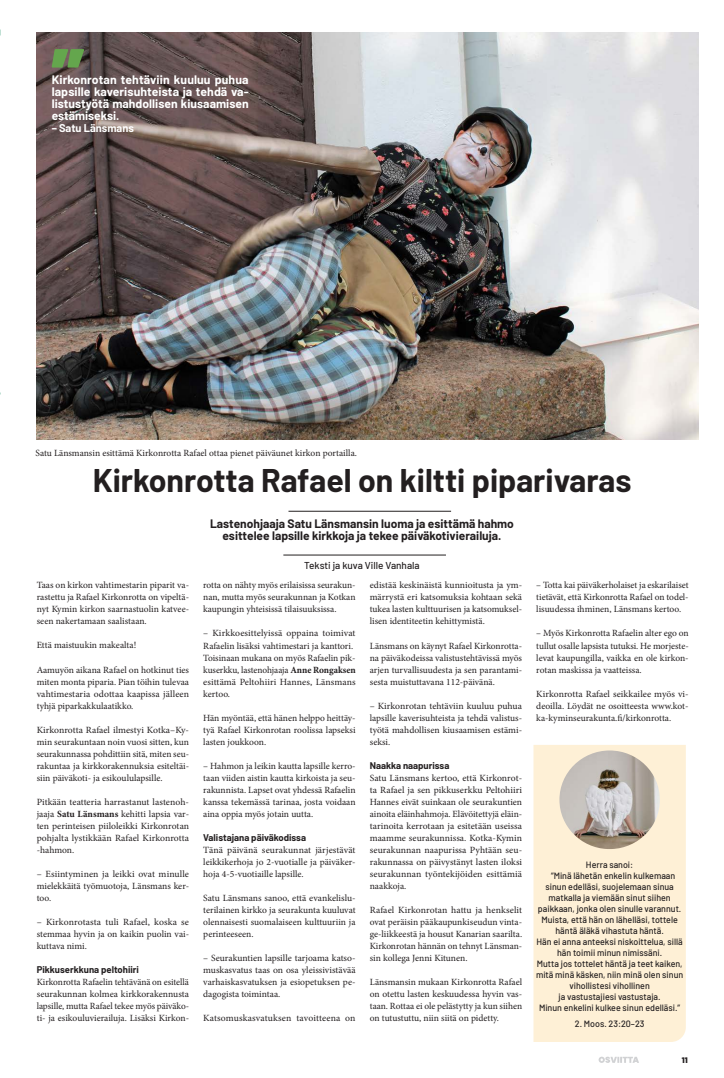
<style>
.page{position:relative;width:724px;height:1078px;background:#fff}
.page>*{position:absolute;margin:0;border:0;box-sizing:border-box;transform-origin:0 0}
.t1{font:700 32px "Barlow";color:#231f20}
.t2{font:700 12px/12px "Barlow";color:#fff;text-align:justify}
.t3{font:700 12px "Barlow";color:#231f20}
.t4{font:700 11px "Barlow";color:#fff}
.t5{font:500 10px "Barlow";color:#231f20}
.t6{font:9.5px/12px "Minion Pro";color:#231f20;text-align:justify}
.t7{font:700 9.5px "Barlow";color:#231f20}
.t8{font:500 9.1px/11px "Barlow";color:#231f20;text-align:center}
.t9{font:900 8px "Barlow";color:#231f20}
.s1{font-weight:700}
</style>
<div class="page">
<svg style="left:598px;top:1056px;width:41px;height:6px"></svg>
<img style="left:37px;top:33px;width:661px;height:406px">
<hr style="left:283px;top:554px;width:163px;height:1px;background:#231f20">
<hr style="left:288px;top:511px;width:163px;height:1px;background:#231f20">
<svg style="left:52px;top:49px;width:32px;height:19px"></svg>
<div style="left:533px;top:745px;width:152px;height:296px;background:#fef0d6"></div>
<img style="left:559px;top:750px;width:100px;height:98px">
<p class="t2" style="left:52px;top:73px;width:198px">Kirkonrotan tehtäviin kuuluu puhua lapsille kaverisuhteista ja tehdä va&shy;listustyötä mahdollisen kiusaamisen estämiseksi.</p>
<p class="t4" style="left:52px;top:120px;width:84px">– Satu Länsmans</p>
<p class="t6" style="left:35px;top:447px;width:323px">Satu Länsmansin esittämä Kirkonrotta Rafael ottaa pienet päiväunet kirkon portailla.</p>
<p class="t1" style="left:93px;top:457px;width:540px">Kirkonrotta Rafael on kiltti piparivaras</p>
<p class="t3" style="left:210px;top:515px;width:305px">Lastenohjaaja Satu Länsmansin luoma ja esittämä hahmo</p>
<p class="t3" style="left:222px;top:527px;width:280px">esittelee lapsille kirkkoja ja tekee päiväkotivierailuja.</p>
<p class="t6" style="left:37px;top:579px;width:154px">Taas on kirkon vahtimestarin piparit va&shy;rastettu ja Rafael Kirkonrotta on vipeltä&shy;nyt Kymin kirkon saarnastuolin katvee&shy;seen nakertamaan saalistaan.</p>
<p class="t6" style="left:37px;top:639px;width:101px">Että maistuukin makealta!</p>
<p class="t6" style="left:37px;top:663px;width:154px">Aamuyön aikana Rafael on hotkinut ties miten monta piparia. Pian töihin tulevaa vahtimestaria odottaa kaapissa jälleen tyhjä piparkakkulaatikko.</p>
<p class="t6" style="left:37px;top:723px;width:154px">Kirkonrotta Rafael ilmestyi Kotka–Ky&shy;min seurakuntaan noin vuosi sitten, kun seurakunnassa pohdittiin sitä, miten seu&shy;rakuntaa ja kirkkorakennuksia esiteltäi&shy;siin päiväkoti- ja esikoululapsille.</p>
<p class="t6" style="left:37px;top:795px;width:154px">Pitkään teatteria harrastanut lastenoh&shy;jaaja <span class="s1">Satu Länsmans</span> kehitti lapsia var&shy;ten perinteisen piiloleikki Kirkonrotan pohjalta lystikkään Rafael Kirkonrotta -hahmon.</p>
<p class="t6" style="left:37px;top:867px;width:154px">– Esiintyminen ja leikki ovat minulle mielekkäitä työmuotoja, Länsmans ker&shy;too.</p>
<p class="t6" style="left:37px;top:915px;width:154px">– Kirkonrotasta tuli Rafael, koska se stemmaa hyvin ja on kaikin puolin vai&shy;kuttava nimi.</p>
<p class="t7" style="left:37px;top:962px;width:104px">Pikkuserkkuna peltohiiri</p>
<p class="t6" style="left:37px;top:975px;width:154px">Kirkonrotta Rafaelin tehtävänä on esitellä seurakunnan kolmea kirkkorakennusta lapsille, mutta Rafael tekee myös päiväko&shy;ti- ja esikouluvierailuja. Lisäksi Kirkon-</p>
<p class="t5" style="left:304px;top:558px;width:117px">Teksti ja kuva Ville Vanhala</p>
<p class="t6" style="left:203px;top:579px;width:154px">rotta on nähty myös erilaisissa seurakun&shy;nan, mutta myös seurakunnan ja Kotkan kaupungin yhteisissä tilaisuuksissa.</p>
<p class="t6" style="left:203px;top:627px;width:154px">– Kirkkoesittelyissä oppaina toimivat<br>Rafaelin lisäksi vahtimestari ja kanttori.</p>
<p class="t6" style="left:203px;top:651px;width:154px">Toisinaan mukana on myös Rafaelin pik&shy;kuserkku, lastenohjaaja <span class="s1">Anne Rongaksen </span>esittämä Peltohiiri Hannes, Länsmans kertoo.</p>
<p class="t6" style="left:203px;top:711px;width:154px">Hän myöntää, että hänen helppo heittäy&shy;tyä Rafael Kirkonrotan roolissa lapseksi lasten joukkoon.</p>
<p class="t6" style="left:203px;top:759px;width:154px">– Hahmon ja leikin kautta lapsille kerro&shy;taan viiden aistin kautta kirkoista ja seu&shy;rakunnista. Lapset ovat yhdessä Rafaelin kanssa tekemässä tarinaa, josta voidaan aina oppia myös jotain uutta.</p>
<p class="t7" style="left:203px;top:830px;width:104px">Valistajana päiväkodissa</p>
<p class="t6" style="left:203px;top:843px;width:154px">Tänä päivänä seurakunnat järjestävät leikkikerhoja jo 2-vuotialle ja päiväker&shy;hoja 4-5-vuotiaille lapsille.</p>
<p class="t6" style="left:203px;top:891px;width:154px">Satu Länsmans sanoo, että evankelislu&shy;terilainen kirkko ja seurakunta kuuluvat olennaisesti suomalaiseen kulttuuriin ja perinteeseen.</p>
<p class="t6" style="left:203px;top:951px;width:154px">– Seurakuntien lapsille tarjoama katso&shy;muskasvatus taas on osa yleissivistävää varhaiskasvatuksen ja esiopetuksen pe&shy;dagogista toimintaa.</p>
<p class="t6" style="left:203px;top:1011px;width:154px">Katsomuskasvatuksen tavoitteena on</p>
<p class="t6" style="left:369px;top:579px;width:154px">edistää keskinäistä kunnioitusta ja ym&shy;märrystä eri katsomuksia kohtaan sekä tukea lasten kulttuurisen ja katsomuksel&shy;lisen identiteetin kehittymistä.</p>
<p class="t6" style="left:369px;top:639px;width:154px">Länsmans on käynyt Rafael Kirkonrotta&shy;na päiväkodeissa valistustehtävissä myös arjen turvallisuudesta ja sen parantami&shy;sesta muistuttavana 112-päivänä.</p>
<p class="t6" style="left:369px;top:699px;width:154px">– Kirkonrotan tehtäviin kuuluu puhua lapsille kaverisuhteista ja tehdä valistus&shy;työtä mahdollisen kiusaamisen estämi&shy;seksi.</p>
<p class="t7" style="left:369px;top:758px;width:81px">Naakka naapurissa</p>
<p class="t6" style="left:369px;top:771px;width:154px">Satu Länsmans kertoo, että Kirkonrot&shy;ta Rafael ja sen pikkuserkku Peltohiiri Hannes eivät suinkaan ole seurakuntien ainoita eläinhahmoja. Elävöitettyjä eläin&shy;tarinoita kerrotaan ja esitetään useissa maamme seurakunnissa. Kotka-Kymin seurakunnan naapurissa Pyhtään seu&shy;rakunnassa on päivystänyt lasten iloksi seurakunnan työntekijöiden esittämiä naakkoja.</p>
<p class="t6" style="left:369px;top:903px;width:154px">Rafael Kirkonrotan hattu ja henkselit ovat peräisin pääkaupunkiseudun vinta&shy;ge-liikkeestä ja housut Kanarian saarilta.<br>Kirkonrotan hännän on tehnyt Länsman&shy;sin kollega Jenni Kitunen.</p>
<p class="t6" style="left:369px;top:975px;width:154px">Länsmansin mukaan Kirkonrotta Rafael on otettu lasten keskuudessa hyvin vas&shy;taan. Rottaa ei ole pelästytty ja kun siihen on tutustuttu, niin siitä on pidetty.</p>
<p class="t6" style="left:536px;top:579px;width:154px">– Totta kai päiväkerholaiset ja eskarilaiset tietävät, että Kirkonrotta Rafael on todel&shy;lisuudessa ihminen, Länsmans kertoo.</p>
<p class="t6" style="left:536px;top:627px;width:154px">– Myös Kirkonrotta Rafaelin alter ego on tullut osalle lapsista tutuksi. He morjeste&shy;levat kaupungilla, vaikka en ole kirkon&shy;rotan maskissa ja vaatteissa.</p>
<p class="t6" style="left:536px;top:687px;width:154px">Kirkonrotta Rafael seikkailee myös vi&shy;deoilla. Löydät ne osoitteesta www.kot&shy;ka-kyminseurakunta.fi/kirkonrotta.</p>
<p class="t8" style="left:586px;top:858px;width:49px">Herra sanoi:</p>
<p class="t8" style="left:551px;top:869px;width:126px">”Minä lähetän enkelin kulkemaan</p>
<p class="t8" style="left:545px;top:880px;width:130px">sinun edelläsi, suojelemaan sinua</p>
<p class="t8" style="left:548px;top:891px;width:124px">matkalla ja viemään sinut siihen</p>
<p class="t8" style="left:537px;top:902px;width:145px">paikkaan, jonka olen sinulle varannut.</p>
<p class="t8" style="left:541px;top:913px;width:138px">Muista, että hän on lähelläsi, tottele</p>
<p class="t8" style="left:555px;top:924px;width:110px">häntä äläkä vihastuta häntä.</p>
<p class="t8" style="left:536px;top:935px;width:148px">Hän ei anna anteeksi niskoittelua, sillä hän toimii minun nimissäni.</p>
<p class="t8" style="left:536px;top:957px;width:149px">Mutta jos tottelet häntä ja teet kaiken, mitä minä käsken, niin minä olen sinun vihollistesi vihollinen</p>
<p class="t8" style="left:558px;top:990px;width:103px">ja vastustajiesi vastustaja.</p>
<p class="t8" style="left:539px;top:1000px;width:143px">Minun enkelini kulkee sinun edelläsi.”</p>
<p class="t8" style="left:574px;top:1016px;width:71px">2. Moos. 23:20–23</p>
<p class="t9" style="left:681px;top:1054px;width:7px">11</p>
</div>
